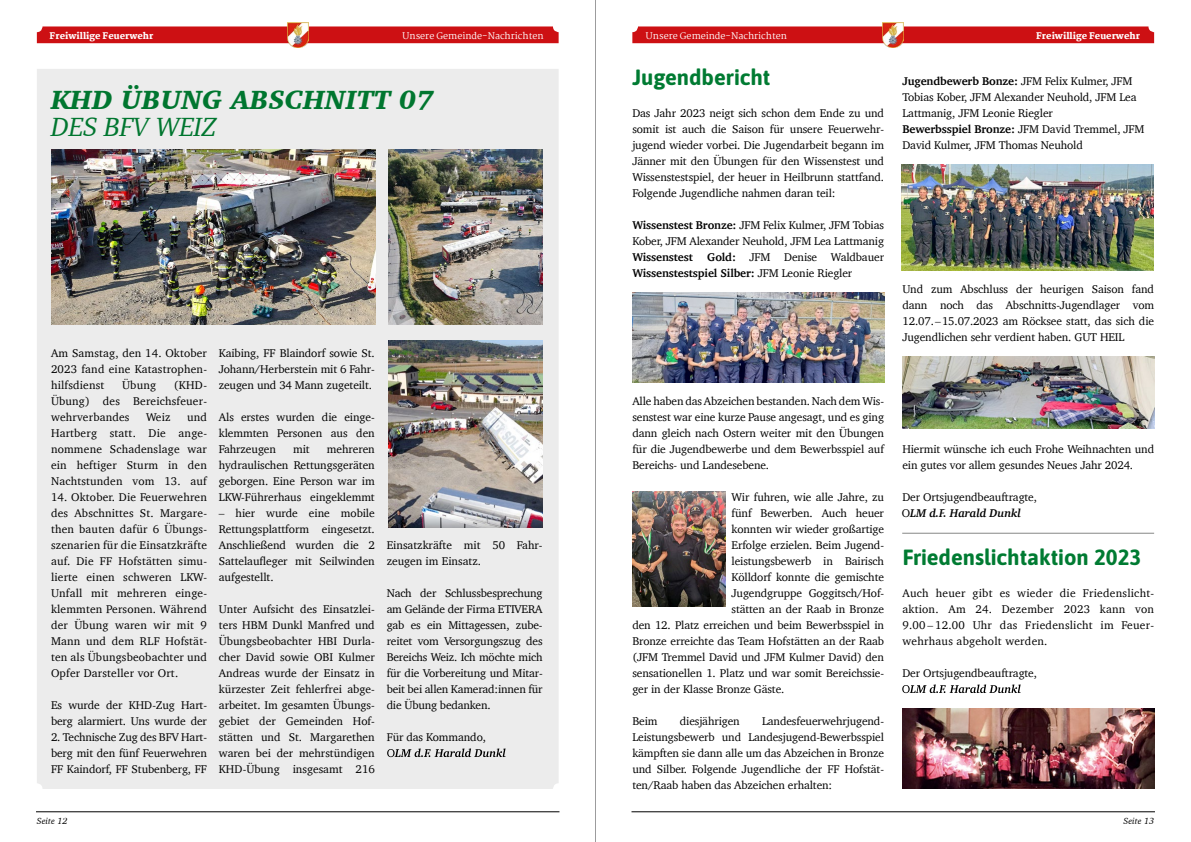
<style>
.page{position:relative;width:1191px;height:842px;background:#fff}
.page>*{position:absolute;margin:0;border:0;box-sizing:border-box;transform-origin:0 0}
.t1{font:italic 900 27px "Charter";color:#00762f}
.t2{font:italic 27px "Charter";letter-spacing:-.015em;color:#00762f}
.t3{font:700 22px "Asap";color:#007b32}
.t4{font:11.5px/16px "Charter";letter-spacing:-.01em;color:#000;text-align:justify}
.t5{font:italic 700 11.5px "Charter";letter-spacing:-.01em;color:#000}
.t6{font:9px "Martel";color:#fff}
.t7{font:800 9px "Martel";color:#fff}
.t8{font:italic 9px "Charter";color:#000}
.s1{font-weight:700}
.s2{font-weight:400;font-style:normal}
</style>
<div class="page">
<div style="left:632px;top:26px;width:522px;height:17px;background:#cd1013"></div>
<div style="left:37px;top:26px;width:521px;height:17px;background:#cd1013"></div>
<img style="left:882px;top:22px;width:21px;height:26px">
<img style="left:287px;top:22px;width:21px;height:26px">
<hr style="left:631px;top:812px;width:524px;height:1px;background:#000">
<hr style="left:36px;top:812px;width:523px;height:1px;background:#000">
<div style="left:37px;top:69px;width:521px;height:720px;background:#ececec"></div>
<img style="left:388px;top:149px;width:154px;height:176px">
<img style="left:388px;top:341px;width:154px;height:186px">
<img style="left:51px;top:149px;width:325px;height:176px">
<img style="left:902px;top:709px;width:252px;height:80px">
<hr style="left:902px;top:533px;width:252px;height:1px;background:#868786">
<img style="left:632px;top:293px;width:252px;height:90px">
<img style="left:632px;top:492px;width:94px;height:114px">
<img style="left:902px;top:357px;width:252px;height:72px">
<img style="left:901px;top:165px;width:252px;height:105px">
<svg style="left:902px;top:684px;width:118px;height:9px"></svg>
<svg style="left:387px;top:748px;width:118px;height:9px"></svg>
<hr style="left:595px;top:0;width:1px;height:842px;background:#9c9c9d">
<p class="t7" style="left:50px;top:30px;width:105px">Freiwillige Feuerwehr</p>
<p class="t7" style="left:1036px;top:30px;width:105px">Freiwillige Feuerwehr</p>
<p class="t6" style="left:402px;top:30px;width:143px">Unsere Gemeinde-Nachrichten</p>
<p class="t6" style="left:646px;top:30px;width:143px">Unsere Gemeinde-Nachrichten</p>
<h1 class="t1" style="left:51px;top:83px;width:384px">KHD ÜBUNG ABSCHNITT 07</h1>
<h1 class="t2" style="left:51px;top:104px;width:167px">DES BFV WEIZ</h1>
<p class="t4" style="left:51px;top:345px;width:157px">Am Samstag, den 14. Oktober 2023 fand eine Katastrophen&shy;hilfsdienst</p>
<p class="t4" style="left:122px;top:377px;width:35px">Übung</p>
<p class="t4" style="left:51px;top:377px;width:157px;text-indent:123px">(KHD-Übung) des Bereichsfeuer&shy;wehrverbandes</p>
<p class="t4" style="left:51px;top:409px;width:157px;text-indent:136px">und Hartberg statt. Die ange&shy;nommene Schadenslage war ein heftiger Sturm in den Nachtstunden vom 13. auf</p>
<p class="t4" style="left:51px;top:489px;width:157px">14. Oktober. Die Feuerwehren des Abschnittes St. Margare&shy;then bauten dafür 6 Übungs&shy;szenarien für die Einsatzkräfte auf. Die FF Hofstätten simu&shy;lierte einen schweren LKW-Unfall mit mehreren einge&shy;klemmten Personen. Während der Übung waren wir mit 9<br>Mann und dem RLF Hofstät&shy;ten als Übungsbeobachter und Opfer Darsteller vor Ort.</p>
<p class="t4" style="left:51px;top:697px;width:157px">Es wurde der KHD-Zug Hart&shy;berg alarmiert. Uns wurde der</p>
<p class="t4" style="left:51px;top:729px;width:157px">2. Technische Zug des BFV Hart&shy;berg mit den fünf Feuerwehren FF Kaindorf, FF Stubenberg, FF</p>
<p class="t4" style="left:146px;top:409px;width:26px">Weiz</p>
<p class="t4" style="left:219px;top:345px;width:157px">Kaibing, FF Blaindorf sowie St.<br>Johann/Herberstein mit 6 Fahr&shy;zeugen und 34 Mann zugeteilt.</p>
<p class="t4" style="left:219px;top:409px;width:157px">Als erstes wurden die einge&shy;klemmten Personen aus den Fahrzeugen</p>
<p class="t4" style="left:219px;top:441px;width:157px;text-indent:108px">mehreren hydraulischen Rettungsgeräten geborgen. Eine Person war im LKW-Führerhaus eingeklemmt</p>
<p class="t4" style="left:219px;top:505px;width:157px">– hier wurde eine mobile Rettungsplattform eingesetzt.<br>Anschließend wurden die 2<br>Sattelaufleger mit Seilwinden aufgestellt.</p>
<p class="t4" style="left:219px;top:601px;width:157px">Unter Aufsicht des Einsatzlei&shy;ters HBM Dunkl Manfred und Übungsbeobachter HBI Durla&shy;cher David sowie OBI Kulmer Andreas wurde der Einsatz in kürzester Zeit fehlerfrei abge&shy;arbeitet. Im gesamten Übungs&shy;gebiet der Gemeinden Hof&shy;stätten und St. Margarethen waren bei der mehrstündigen KHD-Übung insgesamt 216</p>
<p class="t4" style="left:293px;top:441px;width:18px">mit</p>
<p class="t4" style="left:387px;top:537px;width:157px">Einsatzkräfte mit 50 Fahr&shy;zeugen im Einsatz.</p>
<p class="t4" style="left:387px;top:585px;width:157px">Nach der Schlussbesprechung am Gelände der Firma ETIVERA gab es ein Mittagessen, zube&shy;reitet vom Versorgungszug des Bereichs Weiz. Ich möchte mich für die Vorbereitung und Mitar&shy;beit bei allen Kamerad:innen für die Übung bedanken.</p>
<p class="t4" style="left:387px;top:729px;width:101px">Für das Kommando,</p>
<h2 class="t3" style="left:632px;top:62px;width:140px">Jugendbericht</h2>
<p class="t4" style="left:632px;top:105px;width:253px">Das Jahr 2023 neigt sich schon dem Ende zu und somit ist auch die Saison für unsere Feuerwehr&shy;jugend wieder vorbei. Die Jugendarbeit begann im Jänner mit den Übungen für den Wissenstest und Wissenstestspiel, der heuer in Heilbrunn stattfand.<br>Folgende Jugendliche nahmen daran teil:</p>
<p class="t4" style="left:632px;top:217px;width:253px"><span class="s1">Wissenstest Bronze:</span> JFM Felix Kulmer, JFM Tobias Kober, JFM Alexander Neuhold, JFM Lea Lattmanig <span class="s1">Wissenstest Gold:</span> JFM Denise Waldbauer <span class="s1">Wissenstestspiel Silber:</span> JFM Leonie Riegler</p>
<p class="t4" style="left:902px;top:73px;width:244px;text-align:left"><span class="s1">Jugendbewerb Bonze:</span> JFM Felix Kulmer, JFM Tobias Kober, JFM Alexander Neuhold, JFM Lea Lattmanig, JFM Leonie Riegler<br><span class="s1">Bewerbsspiel Bronze:</span> JFM David Tremmel, JFM David Kulmer, JFM Thomas Neuhold</p>
<p class="t4" style="left:902px;top:281px;width:253px">Und zum Abschluss der heurigen Saison fand dann noch das Abschnitts-Jugendlager vom 12.07.–15.07.2023 am Röcksee statt, das sich die Jugendlichen sehr verdient haben. GUT HEIL</p>
<p class="t4" style="left:632px;top:393px;width:253px">Alle haben das Abzeichen bestanden. Nach dem Wis&shy;senstest war eine kurze Pause angesagt, und es ging dann gleich nach Ostern weiter mit den Übungen für die Jugendbewerbe und dem Bewerbsspiel auf Bereichs- und Landesebene.</p>
<p class="t4" style="left:731px;top:489px;width:154px">Wir fuhren, wie alle Jahre, zu</p>
<p class="t4" style="left:731px;top:505px;width:154px">fünf Bewerben. Auch heuer</p>
<p class="t4" style="left:731px;top:521px;width:154px">konnten wir wieder großartige</p>
<p class="t4" style="left:731px;top:537px;width:154px">Erfolge erzielen. Beim Jugend-</p>
<p class="t4" style="left:731px;top:553px;width:154px">leistungsbewerb in Bairisch</p>
<p class="t4" style="left:731px;top:569px;width:154px">Kölldorf konnte die gemischte</p>
<p class="t4" style="left:731px;top:585px;width:154px">Jugendgruppe Goggitsch/Hof-</p>
<p class="t4" style="left:731px;top:601px;width:154px">stätten an der Raab in Bronze</p>
<p class="t4" style="left:632px;top:617px;width:253px">den 12. Platz erreichen und beim Bewerbsspiel in</p>
<p class="t4" style="left:632px;top:633px;width:253px">Bronze erreichte das Team Hofstätten an der Raab</p>
<p class="t4" style="left:632px;top:649px;width:253px">(JFM Tremmel David und JFM Kulmer David) den</p>
<p class="t4" style="left:632px;top:665px;width:253px">sensationellen 1. Platz und war somit Bereichssie-</p>
<p class="t4" style="left:632px;top:681px;width:154px">ger in der Klasse Bronze Gäste.</p>
<p class="t4" style="left:632px;top:713px;width:27px">Beim</p>
<p class="t4" style="left:680px;top:713px;width:61px">diesjährigen</p>
<p class="t4" style="left:632px;top:713px;width:253px;text-indent:130px">Landesfeuerwehrjugend-Leistungsbewerb und Landesjugend-Bewerbsspiel kämpften sie dann alle um das Abzeichen in Bronze und Silber. Folgende Jugendliche der FF Hofstät&shy;ten/Raab haben das Abzeichen erhalten:</p>
<p class="t4" style="left:902px;top:441px;width:253px">Hiermit wünsche ich euch Frohe Weihnachten und ein gutes vor allem gesundes Neues Jahr 2024.</p>
<p class="t4" style="left:902px;top:489px;width:136px">Der Ortsjugendbeauftragte,</p>
<p class="t5" style="left:901px;top:503px;width:121px"><span class="s2">O</span>LM d.F. Harald Dunkl</p>
<h2 class="t3" style="left:902px;top:542px;width:240px">Friedenslichtaktion 2023</h2>
<p class="t4" style="left:902px;top:585px;width:253px">Auch heuer gibt es wieder die Friedenslicht&shy;aktion. Am 24. Dezember 2023 kann von 9.00 – 12.00 Uhr das Friedenslicht im Feuer&shy;wehrhaus abgeholt werden.</p>
<p class="t4" style="left:902px;top:665px;width:136px">Der Ortsjugendbeauftragte,</p>
<p class="t8" style="left:37px;top:814px;width:32px">Seite 12</p>
<p class="t8" style="left:1123px;top:814px;width:32px">Seite 13</p>
</div>
